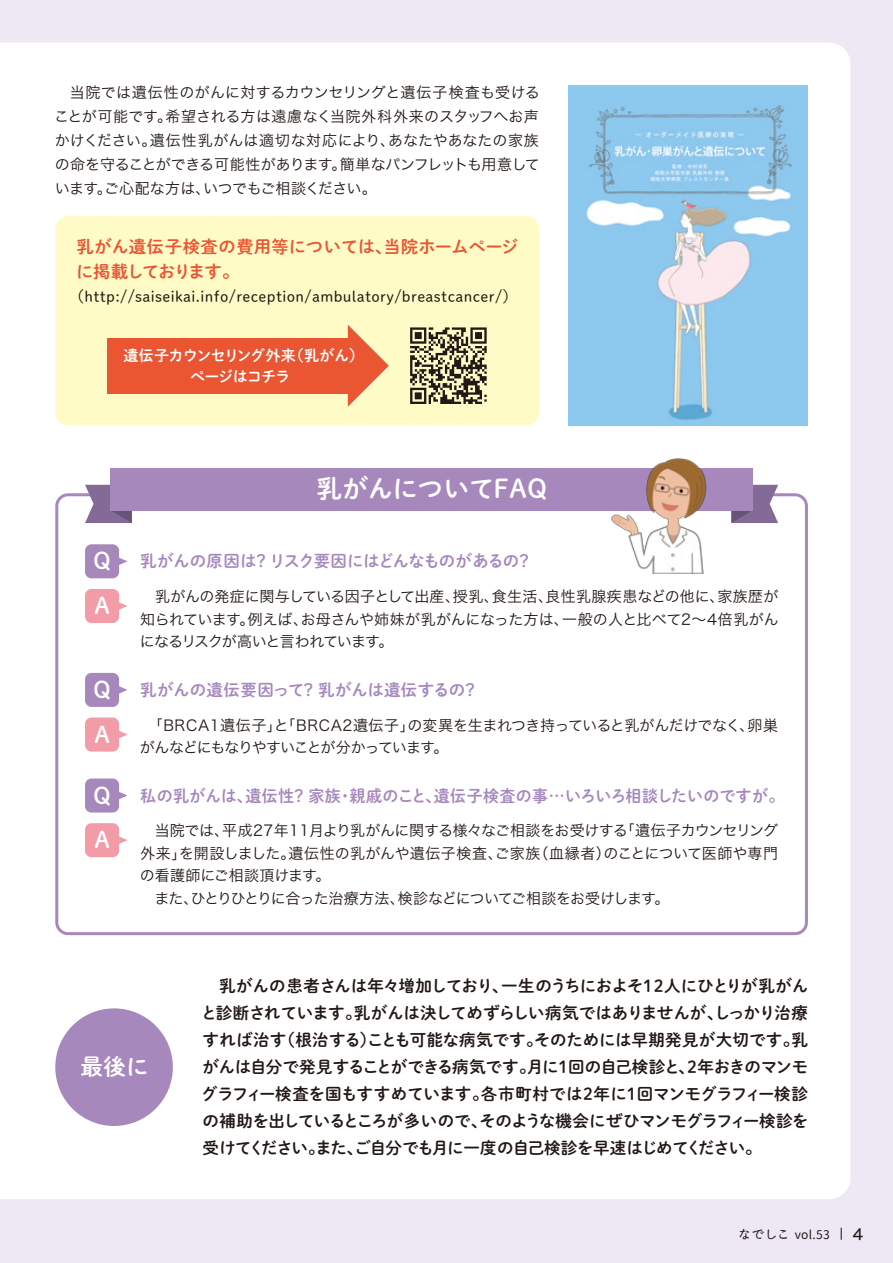
<style>
.page{position:relative;width:893px;height:1263px;background:#ede8f4}
.page>*{position:absolute;margin:0;border:0;box-sizing:border-box;transform-origin:0 0}
.t1{font:25.5px "Shuei M Go Std B";letter-spacing:-.005em;color:#fff}
.t2{font:22.5px "Shuei M Go Std B";color:#fff}
.t3{font:17.25px/25.5px "Shuei M Go Std B";color:#ea5532}
.t4{font:16.5px/27px "Shuei M Go Std B";letter-spacing:-.055em;color:#221815;text-align:justify}
.t5{font:16.5px "Shuei M Go Std B";letter-spacing:.005em;color:#a688bd}
.t6{font:16.5px "Shuei M Go Std B";letter-spacing:-.03em;color:#a688bd}
.t7{font:15px/24px "Hira Kaku Std N W3";letter-spacing:-.025em;color:#221815;text-align:justify}
.t8{font:15px "Shuei M Go Std L";letter-spacing:.025em;color:#221815}
.t9{font:15px "Hira Kaku Std N W3";letter-spacing:.005em;color:#221815}
.t10{font:15px "Hira Kaku Std N W3";letter-spacing:-.065em;color:#221815}
.t11{font:15px/21px "Shuei M Go Std B";letter-spacing:-.035em;color:#fff;text-align:center}
.t12{font:15px "Hira Kaku Std N W3";letter-spacing:-.005em;color:#221815}
.t13{font:15px "Hira Kaku Std N W5";color:#221815}
.t14{font:12px "Honoka Maru Gothic";color:#221815}
.s1{font-size:15px}
</style>
<div class="page">
<div style="left:0;top:43px;width:850px;height:1156px;background:#fff"></div>
<div style="left:55px;top:1008px;width:118px;height:118px;background:#a688bd;border-radius:50%"></div>
<img style="left:569px;top:85px;width:239px;height:340px">
<div style="left:55px;top:216px;width:484px;height:209px;background:#fffbc7;border-radius:13px"></div>
<svg style="left:410px;top:327px;width:77px;height:77px"></svg>
<svg style="left:348px;top:325px;width:41px;height:82px"></svg>
<div style="left:108px;top:338px;width:242px;height:55px;background:#ea5532"></div>
<div style="left:55px;top:493px;width:753px;height:442px;background:#fff"></div>
<svg style="left:85px;top:485px;width:47px;height:38px"></svg>
<svg style="left:731px;top:485px;width:47px;height:38px"></svg>
<div style="left:111px;top:468px;width:642px;height:42px;background:#a688bd"></div>
<div style="left:85px;top:544px;width:34px;height:34px;background:#a688bd;border-radius:6px"></div>
<svg style="left:119px;top:556px;width:9px;height:11px"></svg>
<div style="left:85px;top:589px;width:34px;height:34px;background:#f19ca7;border-radius:6px"></div>
<svg style="left:119px;top:601px;width:9px;height:10px"></svg>
<div style="left:85px;top:778px;width:34px;height:34px;background:#a688bd;border-radius:6px"></div>
<svg style="left:119px;top:790px;width:9px;height:11px"></svg>
<div style="left:85px;top:823px;width:34px;height:34px;background:#f19ca7;border-radius:6px"></div>
<svg style="left:119px;top:835px;width:9px;height:10px"></svg>
<div style="left:85px;top:673px;width:34px;height:34px;background:#a688bd;border-radius:6px"></div>
<svg style="left:119px;top:685px;width:9px;height:10px"></svg>
<div style="left:85px;top:717px;width:34px;height:34px;background:#f19ca7;border-radius:6px"></div>
<svg style="left:119px;top:729px;width:9px;height:11px"></svg>
<img style="left:610px;top:459px;width:97px;height:115px">
<svg style="left:841px;top:1228px;width:1px;height:12px"></svg>
<p class="t7" style="left:54px;top:80px;width:487px;text-indent:16px">当院では遺伝性のがんに対するカウンセリングと遺伝子検査も受けることが可能です。希望される方は遠慮なく当院外科外来のスタッフへお声かけください。遺伝性乳がんは適切な対応により、あなたやあなたの家族の命を守ることができる可能性があります。簡単なパンフレットも用意しています。ご心配な方は、いつでもご相談ください。</p>
<p class="t3" style="left:76px;top:233px;width:444px">乳がん遺伝子検査の費用等については、当院ホームページに掲載しております。</p>
<p class="t8" style="left:69px;top:285px;width:450px">（http://saiseikai.info/reception/ambulatory/breastcancer/）</p>
<p class="t11" style="left:123px;top:345px;width:242px">遺伝子カウンセリング外来（乳がん）ページはコチラ</p>
<h1 class="t1" style="left:316px;top:470px;width:232px">乳がんについてFAQ</h1>
<h2 class="t2" style="left:94px;top:544px;width:19px">Q</h2>
<p class="t6" style="left:140px;top:549px;width:394px">乳がんの原因は？ リスク要因にはどんなものがあるの？</p>
<h2 class="t2" style="left:94px;top:589px;width:17px">A</h2>
<p class="t7" style="left:140px;top:585px;width:640px;line-height:22.5px;text-indent:15px">乳がんの発症に関与している因子として出産、授乳、食生活、良性乳腺疾患などの他に、家族歴が知られています。例えば、お母さんや姉妹が乳がんになった方は、一般の人と比べて2～4倍乳がんになるリスクが高いと言われています。</p>
<h2 class="t2" style="left:94px;top:673px;width:19px">Q</h2>
<p class="t5" style="left:140px;top:677px;width:339px">乳がんの遺伝要因って？ 乳がんは遺伝するの？</p>
<h2 class="t2" style="left:94px;top:717px;width:17px">A</h2>
<p class="t7" style="left:140px;top:714px;width:640px;line-height:22.5px;text-indent:8px">「BRCA1遺伝子」と「BRCA2遺伝子」の変異を生まれつき持っていると乳がんだけでなく、卵巣がんなどにもなりやすいことが分かっています。</p>
<h2 class="t2" style="left:94px;top:778px;width:19px">Q</h2>
<p class="t5" style="left:140px;top:783px;width:646px">私の乳がんは、遺伝性？ 家族・親戚のこと、遺伝子検査の事…いろいろ相談したいのですが。</p>
<h2 class="t2" style="left:94px;top:823px;width:17px">A</h2>
<p class="t7" style="left:155px;top:818px;width:625px">当院では、平成27年11月より乳がんに関する様々なご相談をお受けする「遺伝子カウンセリング</p>
<p class="t9" style="left:140px;top:842px;width:639px">外来」を開設しました。遺伝性の乳がんや遺伝子検査、ご家族（血縁者）のことについて医師や専門</p>
<p class="t12" style="left:140px;top:864px;width:192px">の看護師にご相談頂けます。</p>
<p class="t10" style="left:155px;top:887px;width:516px">また、ひとりひとりに合った治療方法、検診などについてご相談をお受けします。</p>
<h2 class="t2" style="left:80px;top:1050px;width:70px">最後に</h2>
<p class="t4" style="left:201px;top:972px;width:609px;text-indent:18px">乳がんの患者さんは年々増加しており、一生のうちにおよそ12人にひとりが乳がんと診断されています。乳がんは決してめずらしい病気ではありませんが、しっかり治療すれば治す（根治する）ことも可能な病気です。そのためには早期発見が大切です。乳がんは自分で発見することができる病気です。月に1回の自己検診と、2年おきのマンモグラフィー検査を国もすすめています。各市町村では2年に1回マンモグラフィー検診の補助を出しているところが多いので、そのような機会にぜひマンモグラフィー検診を受けてください。また、ご自分でも月に一度の自己検診を早速はじめてください。</p>
<p class="t14" style="left:738px;top:1225px;width:93px"><span class="s1">なでしこ</span> vol.53</p>
<p class="t13" style="left:853px;top:1222px;width:12px">4</p>
</div>
